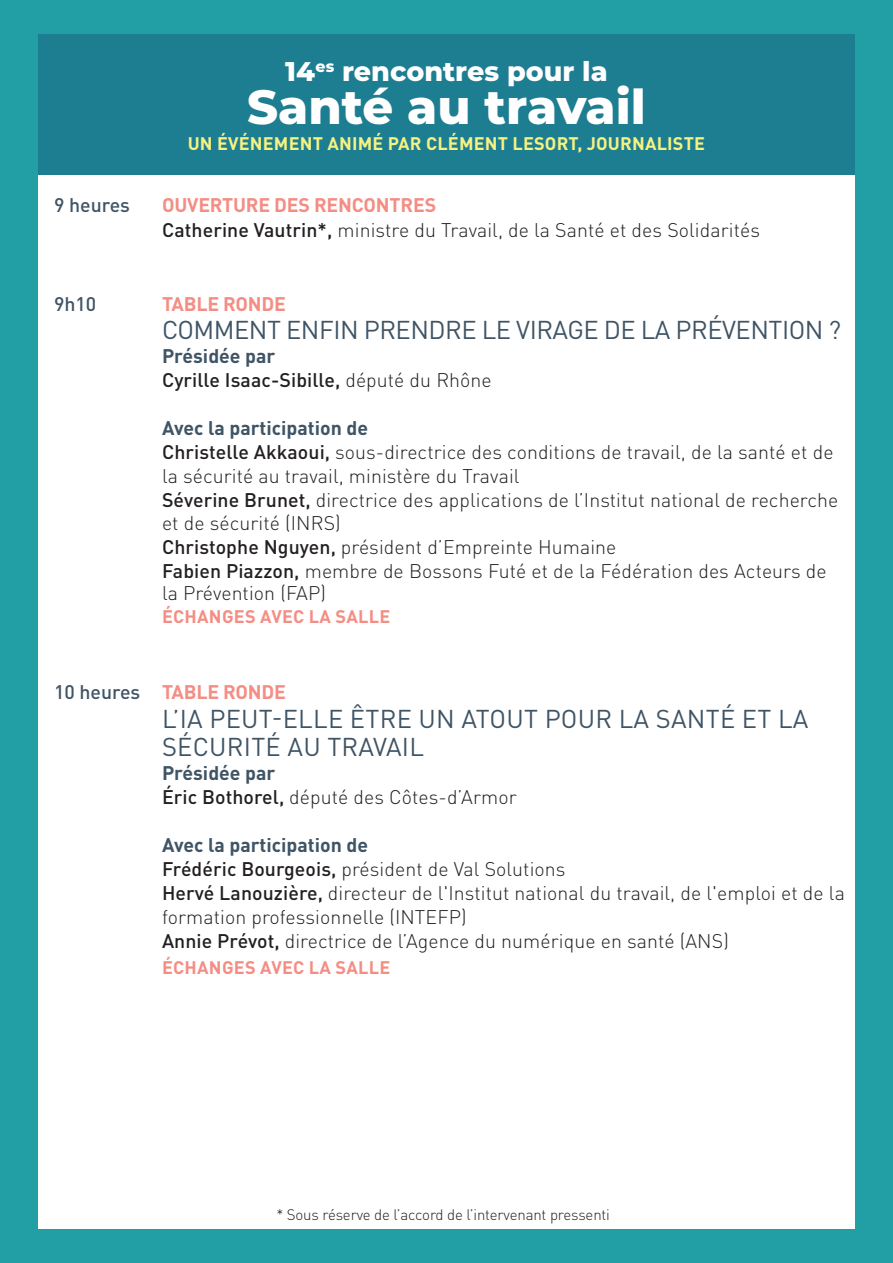
<style>
.page{position:relative;width:893px;height:1263px;background:#219fa4}
.page>*{position:absolute;margin:0;border:0;box-sizing:border-box;transform-origin:0 0}
.t1{font:800 48px "Montserrat";color:#fff}
.t2{font:800 27px "Montserrat";color:#fff}
.t3{font:25.5px/28.5px "DIN Pro";letter-spacing:.01em;color:#3f5465}
.t4{font:25.5px "DIN Pro";letter-spacing:-.015em;color:#3f5465}
.t5{font:300 19.5px/23.5px "DIN Pro";letter-spacing:.005em;color:#231f20}
.t6{font:500 19.5px/24px "DIN Pro";letter-spacing:.005em;color:#231f20}
.t7{font:700 19.5px "DIN Pro";letter-spacing:-.01em;color:#f48d84}
.t8{font:500 19.5px "DIN Pro";color:#3f5465}
.t9{font:700 18px "DIN Pro";letter-spacing:.01em;color:#f6f282}
.t10{font:700 18px "DIN Pro";letter-spacing:.015em;color:#f48d84}
.t11{font:300 15px "DIN Pro";letter-spacing:-.01em;color:#231f20}
.s1{font-weight:700;color:#f48d84}
.s2{font-weight:500}
.s3{font-weight:700;color:#3f5465}
.s4{font-weight:300}
.s5{font-weight:500;color:#3f5465}
</style>
<div class="page">
<div style="left:38px;top:34px;width:817px;height:1195px;background:#fff"></div>
<div style="left:38px;top:34px;width:817px;height:140px;background:#1e7e91"></div>
<h2 class="t2" style="left:285px;top:51px;width:324px">14<sup>es</sup> rencontres pour la</h2>
<h1 class="t1" style="left:247px;top:72px;width:400px">Santé au travail</h1>
<p class="t9" style="left:188px;top:128px;width:519px">UN ÉVÉNEMENT ANIMÉ PAR CLÉMENT LESORT, JOURNALISTE</p>
<p class="t8" style="left:54px;top:189px;width:77px">9 heures</p>
<p class="t5" style="left:162px;top:190px;width:599px;line-height:25.5px"><span class="s1">OUVERTURE DES RENCONTRES<br></span><span class="s2">Catherine Vautrin*,</span> ministre du Travail, de la Santé et des Solidarités</p>
<p class="t8" style="left:54px;top:288px;width:44px">9h10</p>
<p class="t7" style="left:162px;top:287px;width:126px">TABLE RONDE</p>
<h3 class="t4" style="left:162px;top:310px;width:680px">COMMENT ENFIN PRENDRE LE VIRAGE DE LA PRÉVENTION ?</h3>
<p class="t6" style="left:162px;top:342px;width:331px"><span class="s3">Présidée par<br></span>Cyrille Isaac-Sibille, <span class="s4">député du Rhône</span></p>
<p class="t5" style="left:162px;top:415px;width:678px"><span class="s3">Avec la participation de<br></span><span class="s2">Christelle Akkaoui,</span> sous-directrice des conditions de travail, de la santé et de la sécurité au travail, ministère du Travail<br><span class="s2">Séverine Brunet,</span> directrice des applications de l’Institut national de recherche et de sécurité (INRS)<br><span class="s2">Christophe Nguyen,</span> président d’Empreinte Humaine<br><span class="s2">Fabien Piazzon,</span> membre de Bossons Futé et de la Fédération des Acteurs de la Prévention (FAP)</p>
<p class="t10" style="left:162px;top:601px;width:230px">ÉCHANGES AVEC LA SALLE</p>
<p class="t7" style="left:54px;top:676px;width:234px"><span class="s5">10 heures</span> TABLE RONDE</p>
<h3 class="t3" style="left:162px;top:702px;width:648px">L’IA PEUT-ELLE ÊTRE UN ATOUT POUR LA SANTÉ ET LA<br>SÉCURITÉ AU TRAVAIL</h3>
<p class="t5" style="left:162px;top:759px;width:356px;line-height:24px"><span class="s3">Présidée par<br></span><span class="s2">Éric Bothorel,</span> député des Côtes-d’Armor</p>
<p class="t5" style="left:162px;top:831px;width:684px;line-height:24px"><span class="s3">Avec la participation de<br></span><span class="s2">Frédéric Bourgeois,</span> président de Val Solutions<br><span class="s2">Hervé Lanouzière,</span> directeur de l'Institut national du travail, de l'emploi et de la formation professionnelle (INTEFP)<br><span class="s2">Annie Prévot,</span> directrice de l’Agence du numérique en santé (ANS)</p>
<p class="t10" style="left:162px;top:952px;width:230px">ÉCHANGES AVEC LA SALLE</p>
<p class="t11" style="left:276px;top:1203px;width:335px">* Sous réserve de l’accord de l’intervenant pressenti</p>
</div>
